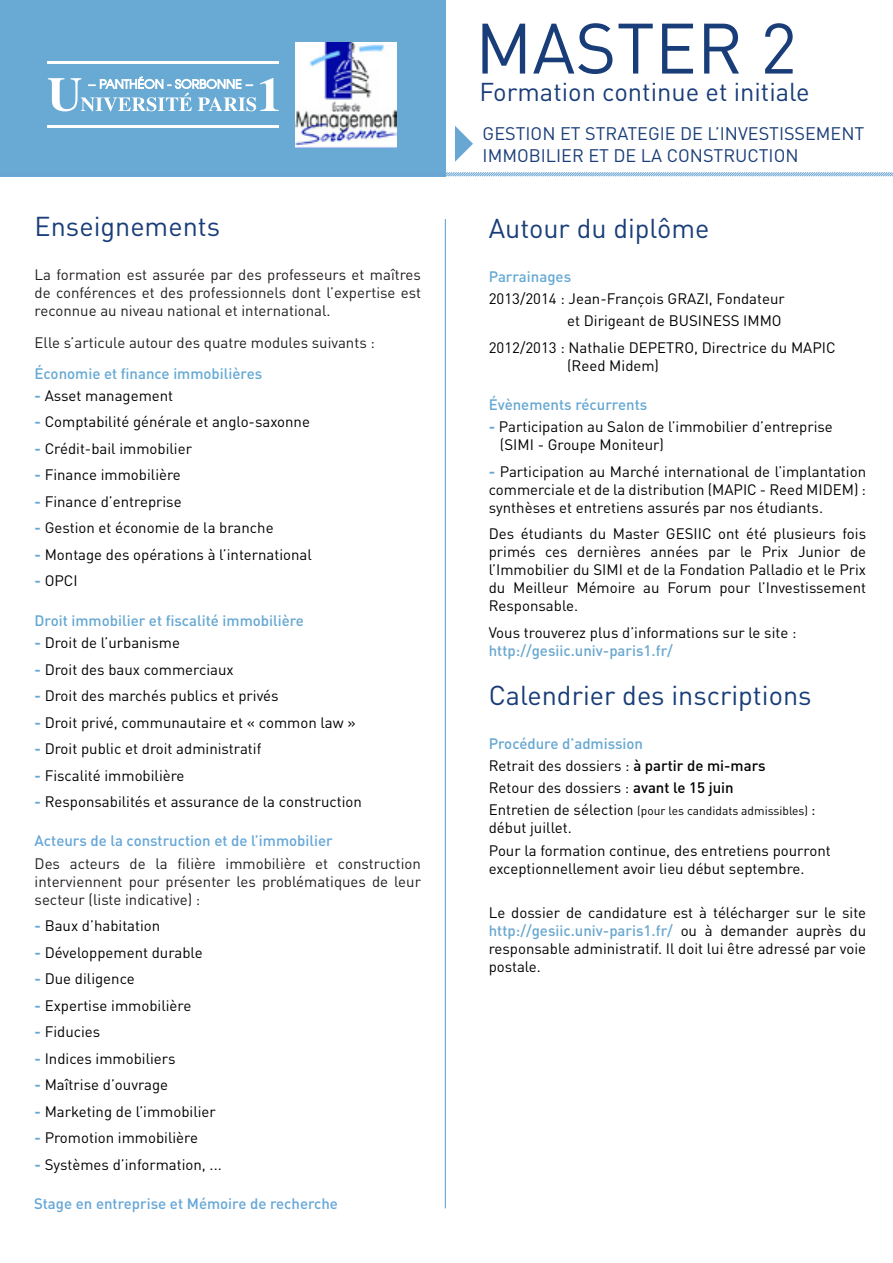
<style>
.page{position:relative;width:893px;height:1263px;background:#fff}
.page>*{position:absolute;margin:0;border:0;box-sizing:border-box;transform-origin:0 0}
.t1{font:70.05px "DIN Pro";color:#193d78}
.t2{font:27px "DIN Pro";color:#193d78}
.t3{font:25.5px "DIN Pro";color:#193d78}
.t4{font:18px "DIN Pro";color:#193d78}
.t5{font:15px/18px "DIN Pro";color:#000}
.t6{font:15px/18px "DIN Pro";color:#231f20;text-align:justify}
.t7{font:500 15px "DIN Pro";color:#64a7d2}
.t8{font:500 15px "DIN Pro";color:#64a6d8}
.t9{font:500 15px "DIN Pro";color:#64a9d3}
.t10{font:500 15px "DIN Pro";color:#69a7ce}
.t11{font:12px "DIN Pro";color:#000}
.s1{font-weight:700;color:#67a7d3}
.s2{font-weight:500}
.s3{font-size:15px}
.s4{font-weight:500;color:#69a7ce}
</style>
<div class="page">
<div style="left:0;top:0;width:446px;height:176px;background:#69aad4"></div>
<svg style="left:48px;top:76px;width:231px;height:35px"></svg>
<hr style="left:47px;top:61px;width:232px;height:3px;background:#fff">
<hr style="left:47px;top:125px;width:232px;height:3px;background:#fff">
<svg style="left:0;top:172px;width:893px;height:5px"></svg>
<img style="left:295px;top:43px;width:102px;height:104px">
<svg style="left:455px;top:126px;width:18px;height:36px"></svg>
<hr style="left:445px;top:219px;width:1px;height:989px;background:#64a7d2">
<p class="t2" style="left:35px;top:208px;width:187px">Enseignements</p>
<p class="t6" style="left:35px;top:265px;width:388px">La formation est assurée par des professeurs et maîtres de conférences et des professionnels dont l’expertise est reconnue au niveau national et international.</p>
<p class="t6" style="left:35px;top:333px;width:342px">Elle s’articule autour des quatre modules suivants :</p>
<p class="t9" style="left:35px;top:363px;width:229px">Économie et finance immobilières</p>
<p class="t5" style="left:35px;top:386px;width:140px"><span class="s1">-</span> Asset management</p>
<p class="t5" style="left:35px;top:412px;width:277px"><span class="s1">-</span> Comptabilité générale et anglo-saxonne</p>
<p class="t5" style="left:35px;top:439px;width:159px"><span class="s1">-</span> Crédit-bail immobilier</p>
<p class="t5" style="left:35px;top:465px;width:148px"><span class="s1">-</span> Finance immobilière</p>
<p class="t5" style="left:35px;top:492px;width:149px"><span class="s1">-</span> Finance d’entreprise</p>
<p class="t5" style="left:35px;top:518px;width:241px"><span class="s1">-</span> Gestion et économie de la branche</p>
<p class="t5" style="left:35px;top:545px;width:279px"><span class="s1">-</span> Montage des opérations à l’international</p>
<p class="t5" style="left:35px;top:571px;width:45px"><span class="s1">-</span> OPCI</p>
<p class="t7" style="left:35px;top:610px;width:271px">Droit immobilier et fiscalité immobilière</p>
<p class="t5" style="left:35px;top:633px;width:147px"><span class="s1">-</span> Droit de l’urbanisme</p>
<p class="t5" style="left:35px;top:659px;width:201px"><span class="s1">-</span> Droit des baux commerciaux</p>
<p class="t5" style="left:35px;top:686px;width:246px"><span class="s1">-</span> Droit des marchés publics et privés</p>
<p class="t5" style="left:35px;top:712px;width:323px"><span class="s1">-</span> Droit privé, communautaire et « common law »</p>
<p class="t5" style="left:35px;top:739px;width:228px"><span class="s1">-</span> Droit public et droit administratif</p>
<p class="t5" style="left:35px;top:765px;width:151px"><span class="s1">-</span> Fiscalité immobilière</p>
<p class="t5" style="left:35px;top:792px;width:329px"><span class="s1">-</span> Responsabilités et assurance de la construction</p>
<p class="t8" style="left:35px;top:831px;width:300px">Acteurs de la construction et de l’immobilier</p>
<p class="t6" style="left:35px;top:853px;width:388px">Des acteurs de la filière immobilière et construction interviennent pour présenter les problématiques de leur secteur (liste indicative) :</p>
<p class="t5" style="left:35px;top:916px;width:127px"><span class="s1">-</span> Baux d’habitation</p>
<p class="t5" style="left:35px;top:942px;width:170px"><span class="s1">-</span> Développement durable</p>
<p class="t5" style="left:35px;top:969px;width:102px"><span class="s1">-</span> Due diligence</p>
<p class="t5" style="left:35px;top:995px;width:158px"><span class="s1">-</span> Expertise immobilière</p>
<p class="t5" style="left:35px;top:1022px;width:67px"><span class="s1">-</span> Fiducies</p>
<p class="t5" style="left:35px;top:1048px;width:142px"><span class="s1">-</span> Indices immobiliers</p>
<p class="t5" style="left:35px;top:1075px;width:135px"><span class="s1">-</span> Maîtrise d’ouvrage</p>
<p class="t5" style="left:35px;top:1101px;width:183px"><span class="s1">-</span> Marketing de l’immobilier</p>
<p class="t5" style="left:35px;top:1128px;width:165px"><span class="s1">-</span> Promotion immobilière</p>
<p class="t5" style="left:35px;top:1154px;width:189px"><span class="s1">-</span> Systèmes d’information, ...</p>
<p class="t8" style="left:34px;top:1193px;width:306px">Stage en entreprise et Mémoire de recherche</p>
<p class="t1" style="left:475px;top:1px;width:323px">MASTER 2</p>
<p class="t3" style="left:479px;top:75px;width:332px">Formation continue et initiale</p>
<p class="t4" style="left:483px;top:121px;width:383px">GESTION ET STRATEGIE DE L’INVESTISSEMENT</p>
<p class="t4" style="left:483px;top:143px;width:317px">IMMOBILIER ET DE LA CONSTRUCTION</p>
<p class="t2" style="left:489px;top:210px;width:222px">Autour du diplôme</p>
<p class="t9" style="left:489px;top:266px;width:84px">Parrainages</p>
<p class="t5" style="left:489px;top:289px;width:297px">2013/2014 : Jean-François GRAZI, Fondateur</p>
<p class="t5" style="left:567px;top:311px;width:216px">et Dirigeant de BUSINESS IMMO</p>
<p class="t5" style="left:567px;top:338px;width:270px;text-indent:-78px">2012/2013 : Nathalie DEPETRO, Directrice du MAPIC (Reed Midem)</p>
<p class="t7" style="left:489px;top:394px;width:160px">Évènements récurrents</p>
<p class="t5" style="left:500px;top:417px;width:334px;text-indent:-11px"><span class="s1">-</span> Participation au Salon de l’immobilier d’entreprise (SIMI - Groupe Moniteur)</p>
<p class="t5" style="left:489px;top:462px;width:379px;text-align:justify"><span class="s1">-</span> Participation au Marché international de l’implantation commerciale et de la distribution (MAPIC - Reed MIDEM) : synthèses et entretiens assurés par nos étudiants.</p>
<p class="t5" style="left:489px;top:524px;width:379px;text-align:justify">Des étudiants du Master GESIIC ont été plusieurs fois primés ces dernières années par le Prix Junior de l’Immobilier du SIMI et de la Fondation Palladio et le Prix du Meilleur Mémoire au Forum pour l’Investissement Responsable.</p>
<p class="t5" style="left:489px;top:623px;width:309px">Vous trouverez plus d’informations sur le site :</p>
<p class="t10" style="left:489px;top:640px;width:186px">http://gesiic.univ-paris1.fr/</p>
<p class="t2" style="left:489px;top:677px;width:324px">Calendrier des inscriptions</p>
<p class="t7" style="left:489px;top:733px;width:156px">Procédure d’admission</p>
<p class="t5" style="left:489px;top:756px;width:278px">Retrait des dossiers : <span class="s2">à partir de mi-mars</span></p>
<p class="t5" style="left:489px;top:778px;width:247px">Retour des dossiers : <span class="s2">avant le 15 juin</span></p>
<p class="t11" style="left:489px;top:803px;width:328px"><span class="s3">Entretien de sélection</span> (pour les candidats admissibles) <span class="s3">:</span></p>
<p class="t5" style="left:489px;top:818px;width:84px">début juillet.</p>
<p class="t5" style="left:489px;top:841px;width:344px">Pour la formation continue, des entretiens pourront exceptionnellement avoir lieu début septembre.</p>
<p class="t5" style="left:489px;top:903px;width:379px;text-align:justify">Le dossier de candidature est à télécharger sur le site <span class="s4">http://gesiic.univ-paris1.fr/</span> ou à demander auprès du responsable administratif. Il doit lui être adressé par voie postale.</p>
</div>
